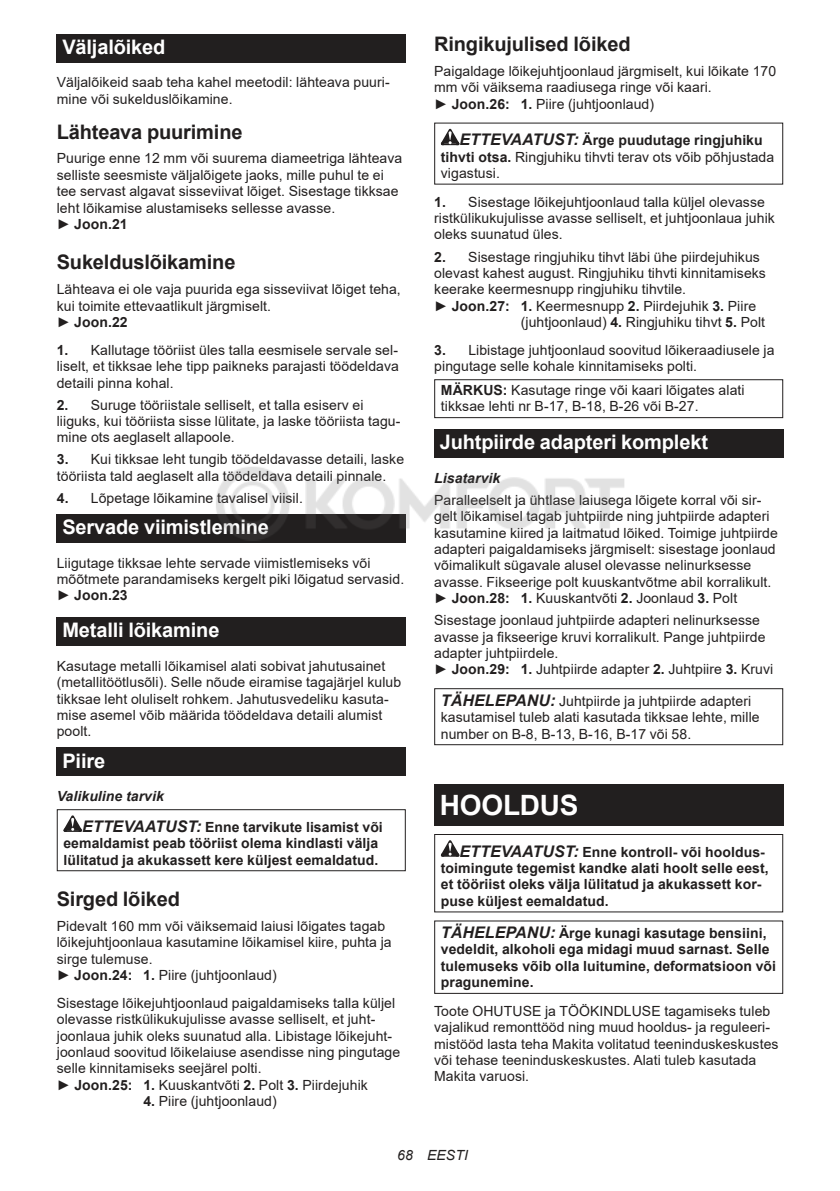
<style>
.page{position:relative;width:840px;height:1191px;background:#fff}
.page>*{position:absolute;margin:0;border:0;box-sizing:border-box;transform-origin:0 0}
.t1{font:700 28px "Arial";letter-spacing:-.01em;color:#fff}
.t2{font:700 20px "Arial";letter-spacing:-.01em;color:#fff}
.t3{font:700 20px "Arial";letter-spacing:-.01em;color:#221f1f}
.t4{font:14px/16.4px "Arial";letter-spacing:.005em;color:#221f1f}
.t5{font:700 14px/16.4px "Arial";letter-spacing:.005em;color:#221f1f}
.t6{font:italic 700 14px "Arial";letter-spacing:.005em;color:#221f1f}
.t7{font:italic 14px "Arial";letter-spacing:.005em;color:#221f1f}
.s1{font-weight:700}
.s2{font-style:italic}
.s3{font-style:italic;font-size:16px}
.s4{font-weight:700;font-style:italic;font-size:16px}
</style>
<div class="page">
<div style="left:57px;top:34px;width:348px;height:29px;background:#221f1f"></div>
<div style="left:57px;top:514px;width:348px;height:29px;background:#221f1f"></div>
<div style="left:57px;top:617px;width:348px;height:29px;background:#221f1f"></div>
<div style="left:57px;top:747px;width:348px;height:29px;background:#221f1f"></div>
<svg style="left:63px;top:815px;width:19px;height:16px"></svg>
<div style="left:57px;top:809px;width:348px;height:62px;border:1px solid #221f1f"></div>
<svg style="left:440px;top:129px;width:19px;height:16px"></svg>
<div style="left:434px;top:379px;width:348px;height:39px;border:1px solid #221f1f"></div>
<div style="left:434px;top:429px;width:348px;height:29px;background:#221f1f"></div>
<div style="left:434px;top:688px;width:348px;height:57px;border:1px solid #221f1f"></div>
<div style="left:434px;top:785px;width:348px;height:41px;background:#221f1f"></div>
<svg style="left:440px;top:840px;width:19px;height:16px"></svg>
<div style="left:434px;top:834px;width:348px;height:78px;border:1px solid #221f1f"></div>
<div style="left:434px;top:920px;width:348px;height:74px;border:1px solid #221f1f"></div>
<img style="left:216px;top:467px;width:409px;height:76px">
<h2 class="t2" style="left:62px;top:39px;width:104px">Väljalõiked</h2>
<p class="t4" style="left:57px;top:74px;width:334px">Väljalõikeid saab teha kahel meetodil: lähteava puuri&shy;mine või sukelduslõikamine.</p>
<h2 class="t3" style="left:57px;top:124px;width:187px">Lähteava puurimine</h2>
<p class="t4" style="left:57px;top:150px;width:347px">Puurige enne 12 mm või suurema diameetriga lähteava selliste seesmiste väljalõigete jaoks, mille puhul te ei tee servast algavat sisseviivat lõiget. Sisestage tikksae leht lõikamise alustamiseks sellesse avasse.<br>► <span class="s1">Joon.21</span></p>
<h2 class="t3" style="left:57px;top:254px;width:180px">Sukelduslõikamine</h2>
<p class="t4" style="left:57px;top:281px;width:345px">Lähteava ei ole vaja puurida ega sisseviivat lõiget teha, kui toimite ettevaatlikult järgmiselt.<br>► <span class="s1">Joon.22</span></p>
<p class="t4" style="left:57px;top:343px;width:343px;text-align:justify"><span class="s1">1.</span> Kallutage tööriist üles talla eesmisele servale sel&shy;liselt, et tikksae lehe tipp paikneks parajasti töödeldava detaili pinna kohal.</p>
<p class="t4" style="left:57px;top:398px;width:345px"><span class="s1">2.</span> Suruge tööriistale selliselt, et talla esiserv ei liiguks, kui tööriista sisse lülitate, ja laske tööriista tagu&shy;mine ots aeglaselt allapoole.</p>
<p class="t4" style="left:57px;top:451px;width:348px"><span class="s1">3.</span> Kui tikksae leht tungib töödeldavasse detaili, laske tööriista tald aeglaselt alla töödeldava detaili pinnale.</p>
<p class="t4" style="left:57px;top:491px;width:247px"><span class="s1">4.</span> Lõpetage lõikamine tavalisel viisil.</p>
<h2 class="t2" style="left:62px;top:519px;width:208px">Servade viimistlemine</h2>
<p class="t4" style="left:57px;top:556px;width:349px">Liigutage tikksae lehte servade viimistlemiseks või mõõtmete parandamiseks kergelt piki lõigatud servasid. ► <span class="s1">Joon.23</span></p>
<h2 class="t2" style="left:62px;top:622px;width:158px">Metalli lõikamine</h2>
<p class="t4" style="left:57px;top:657px;width:346px">Kasutage metalli lõikamisel alati sobivat jahutusainet (metallitöötlusõli). Selle nõude eiramise tagajärjel kulub tikksae leht oluliselt rohkem. Jahutusvedeliku kasuta&shy;mise asemel võib määrida töödeldava detaili alumist poolt.</p>
<h2 class="t2" style="left:62px;top:752px;width:44px">Piire</h2>
<p class="t5" style="left:82px;top:782px;width:302px;line-height:30.6px;text-indent:-25px"><span class="s2">Valikuline tarvik<br></span><span class="s3">ETTEVAATUST:</span> Enne tarvikute lisamist või</p>
<p class="t5" style="left:63px;top:836px;width:316px">eemaldamist peab tööriist olema kindlasti välja lülitatud ja akukassett kere küljest eemaldatud.</p>
<h2 class="t3" style="left:57px;top:891px;width:125px">Sirged lõiked</h2>
<p class="t4" style="left:57px;top:917px;width:336px">Pidevalt 160 mm või väiksemaid laiusi lõigates tagab lõikejuhtjoonlaua kasutamine lõikamisel kiire, puhta ja sirge tulemuse.<br>► <span class="s1">Joon.24: 1.</span> Piire (juhtjoonlaud)</p>
<p class="t4" style="left:57px;top:994px;width:345px">Sisestage lõikejuhtjoonlaud paigaldamiseks talla küljel olevasse ristkülikukujulisse avasse selliselt, et juht&shy;joonlaua juhik oleks suunatud alla. Libistage lõikejuht&shy;joonlaud soovitud lõikelaiuse asendisse ning pingutage selle kinnitamiseks seejärel polti.<br>► <span class="s1">Joon.25: 1.</span> Kuuskantvõti <span class="s1">2.</span> Polt <span class="s1">3.</span> Piirdejuhik</p>
<p class="t4" style="left:143px;top:1092px;width:135px"><span class="s1">4.</span> Piire (juhtjoonlaud)</p>
<h2 class="t3" style="left:434px;top:36px;width:198px">Ringikujulised lõiked</h2>
<p class="t4" style="left:434px;top:63px;width:343px">Paigaldage lõikejuhtjoonlaud järgmiselt, kui lõikate 170 mm või väiksema raadiusega ringe või kaari.<br>► <span class="s1">Joon.26: 1.</span> Piire (juhtjoonlaud)</p>
<p class="t4" style="left:440px;top:132px;width:335px;text-indent:19px"><span class="s4">ETTEVAATUST:</span> <span class="s1">Ärge puudutage ringjuhiku tihvti otsa.</span> Ringjuhiku tihvti terav ots võib põhjustada vigastusi.</p>
<p class="t4" style="left:434px;top:193px;width:342px"><span class="s1">1.</span> Sisestage lõikejuhtjoonlaud talla küljel olevasse ristkülikukujulisse avasse selliselt, et juhtjoonlaua juhik oleks suunatud üles.</p>
<p class="t4" style="left:434px;top:248px;width:327px"><span class="s1">2.</span> Sisestage ringjuhiku tihvt läbi ühe piirdejuhikus</p>
<p class="t4" style="left:434px;top:265px;width:333px">olevast kahest august. Ringjuhiku tihvti kinnitamiseks</p>
<p class="t4" style="left:434px;top:281px;width:253px">keerake keermesnupp ringjuhiku tihvtile.</p>
<p class="t4" style="left:434px;top:297px;width:323px">► <span class="s1">Joon.27: 1.</span> Keermesnupp <span class="s1">2.</span> Piirdejuhik <span class="s1">3.</span> Piire</p>
<p class="t4" style="left:520px;top:314px;width:246px">(juhtjoonlaud) <span class="s1">4.</span> Ringjuhiku tihvt <span class="s1">5.</span> Polt</p>
<p class="t4" style="left:434px;top:341px;width:341px"><span class="s1">3.</span> Libistage juhtjoonlaud soovitud lõikeraadiusele ja pingutage selle kohale kinnitamiseks polti.</p>
<p class="t4" style="left:440px;top:383px;width:305px"><span class="s1">MÄRKUS:</span> Kasutage ringe või kaari lõigates alati tikksae lehti nr B-17, B-18, B-26 või B-27.</p>
<h2 class="t2" style="left:439px;top:434px;width:269px">Juhtpiirde adapteri komplekt</h2>
<p class="t6" style="left:434px;top:472px;width:68px">Lisatarvik</p>
<p class="t4" style="left:434px;top:492px;width:345px">Paralleelselt ja ühtlase laiusega lõigete korral või sir&shy;gelt lõikamisel tagab juhtpiirde ning juhtpiirde adapteri kasutamine kiired ja laitmatud lõiked. Toimige juhtpiirde adapteri paigaldamiseks järgmiselt: sisestage joonlaud võimalikult sügavale alusel olevasse nelinurksesse avasse. Fikseerige polt kuuskantvõtme abil korralikult. ► <span class="s1">Joon.28: 1.</span> Kuuskantvõti <span class="s1">2.</span> Joonlaud <span class="s1">3.</span> Polt</p>
<p class="t4" style="left:434px;top:612px;width:340px">Sisestage joonlaud juhtpiirde adapteri nelinurksesse avasse ja fikseerige kruvi korralikult. Pange juhtpiirde adapter juhtpiirdele.<br>► <span class="s1">Joon.29: 1.</span> Juhtpiirde adapter <span class="s1">2.</span> Juhtpiire <span class="s1">3.</span> Kruvi</p>
<p class="t4" style="left:440px;top:692px;width:320px"><span class="s4">TÄHELEPANU:</span> Juhtpiirde ja juhtpiirde adapteri kasutamisel tuleb alati kasutada tikksae lehte, mille number on B-8, B-13, B-16, B-17 või 58.</p>
<h1 class="t1" style="left:439px;top:793px;width:140px">HOOLDUS</h1>
<p class="t5" style="left:440px;top:844px;width:329px;text-indent:19px"><span class="s3">ETTEVAATUST:</span> Enne kontroll- või hooldus&shy;toimingute tegemist kandke alati hoolt selle eest, et tööriist oleks välja lülitatud ja akukassett kor&shy;puse küljest eemaldatud.</p>
<p class="t5" style="left:440px;top:926px;width:336px"><span class="s3">TÄHELEPANU:</span> Ärge kunagi kasutage bensiini, vedeldit, alkoholi ega midagi muud sarnast. Selle tulemuseks võib olla luitumine, deformatsioon või pragunemine.</p>
<p class="t4" style="left:434px;top:1002px;width:346px">Toote OHUTUSE ja TÖÖKINDLUSE tagamiseks tuleb vajalikud remonttööd ning muud hooldus- ja reguleeri&shy;mistööd lasta teha Makita volitatud teeninduskeskustes või tehase teeninduskeskustes. Alati tuleb kasutada Makita varuosi.</p>
<p class="t7" style="left:397px;top:1147px;width:72px">68 EESTI</p>
</div>
